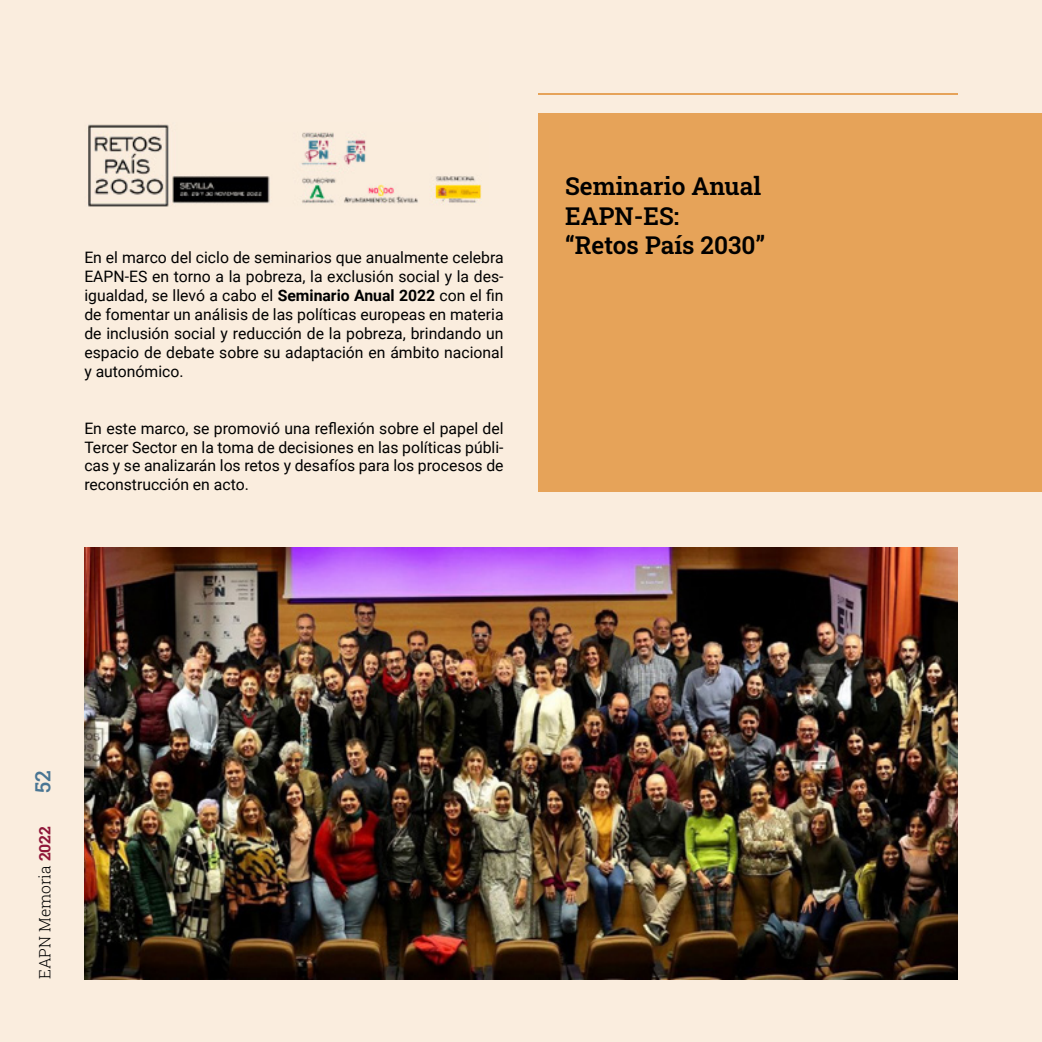
<style>
.page{position:relative;width:1042px;height:1042px;background:#faedde}
.page>*{position:absolute;margin:0;border:0;box-sizing:border-box;transform-origin:0 0}
.t1{font:600 24.5px/29.4px "Roboto Slab";color:#000}
.t2{font:500 21px "Roboto Slab";color:#497593}
.t3{font:15.75px/18.9px "Roboto";color:#000;text-align:justify}
.t4{font:15.75px "Roboto Slab";color:#000}
.s1{font-weight:700}
.s2{color:#8f1739}
</style>
<div class="page">
<div style="left:538px;top:113px;width:504px;height:378px;background:#e6a359"></div>
<hr style="left:538px;top:93px;width:419px;height:2px;background:#e6a359">
<img style="left:84px;top:547px;width:873px;height:432px">
<img style="left:88px;top:124px;width:394px;height:83px">
<p class="t3" style="left:84px;top:248px;width:421px">En el marco del ciclo de seminarios que anualmente celebra EAPN-ES en torno a la pobreza, la exclusión social y la des&shy;igualdad, se llevó a cabo el <span class="s1">Seminario Anual 2022</span> con el fin de fomentar un análisis de las políticas europeas en materia de inclusión social y reducción de la pobreza, brindando un espacio de debate sobre su adaptación en ámbito nacional y autonómico.</p>
<p class="t3" style="left:84px;top:418px;width:421px">En este marco, se promovió una reflexión sobre el papel del Tercer Sector en la toma de decisiones en las políticas públi&shy;cas y se analizarán los retos y desafíos para los procesos de reconstrucción en acto.</p>
<h1 class="t1" style="left:565px;top:171px;width:202px">Seminario Anual<br>EAPN-ES:<br>“Retos País 2030”</h1>
<h2 class="t2" style="left:29px;top:793px;width:24px;rotate:-90deg">52</h2>
<p class="t4" style="left:34px;top:979px;width:154px;rotate:-90deg">EAPN Memoria <span class="s2">2022</span></p>
</div>
